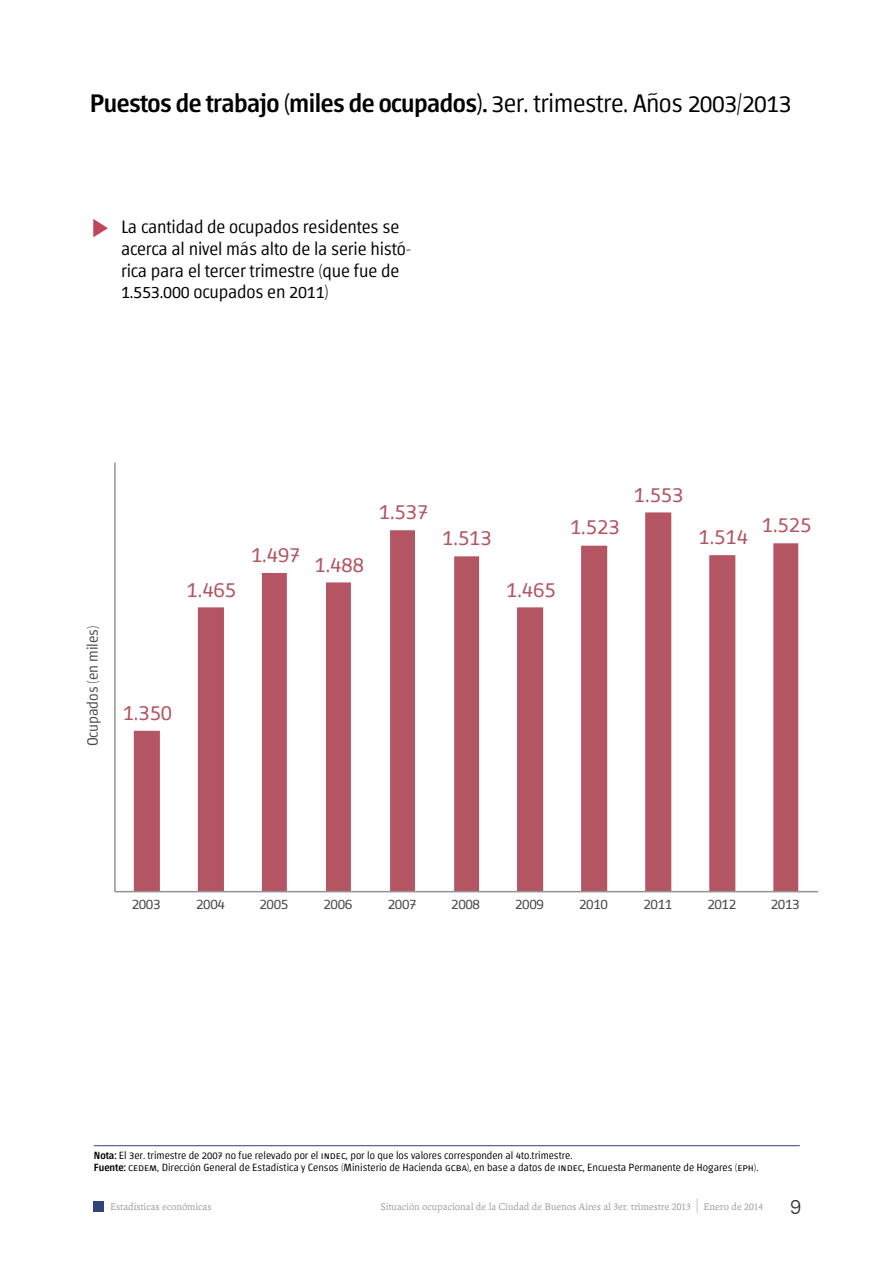
<style>
.page{position:relative;width:893px;height:1263px;background:#fff}
.page>*{position:absolute;margin:0;border:0;box-sizing:border-box;transform-origin:0 0}
.t1{font:500 25.5px "Chaco";letter-spacing:-.02em;color:#000}
.t2{font:300 22.5px "Chaco";color:#b45563}
.t3{font:300 19.5px "Zurich BT";color:#292929}
.t4{font:300 18px/21.6px "Chaco";letter-spacing:-.01em;color:#000}
.t5{font:300 15px "Chaco";letter-spacing:-.025em;color:#484848}
.t6{font:300 10.5px/12.6px "Chaco";color:#000}
.t7{font:10.5px "Andralis ND Os F";color:#9f9f9f}
.s1{font-weight:300}
.s2{font-weight:500}
.s3{font-family:"Andralis NDSC"}
.s4{font-size:21px}
</style>
<div class="page">
<div style="left:94px;top:1201px;width:10px;height:10px;background:#314377"></div>
<hr style="left:94px;top:1145px;width:706px;height:1px;background:#314377">
<svg style="left:93px;top:219px;width:15px;height:18px"></svg>
<svg style="left:134px;top:512px;width:664px;height:379px"></svg>
<hr style="left:114px;top:463px;width:2px;height:429px;background:#959391">
<hr style="left:115px;top:891px;width:703px;height:1px;background:#959391">
<h1 class="t1" style="left:90px;top:91px;width:703px">Puestos de trabajo (miles de ocupados). <span class="s1">3er. trimestre. Años 2003/2013</span></h1>
<h3 class="t4" style="left:121px;top:217px;width:292px">La cantidad de ocupados residentes se acerca al nivel más alto de la serie histó&shy;rica para el tercer trimestre (que fue de 1.553.000 ocupados en 2011)</h3>
<h3 class="t5" style="left:86px;top:746px;width:122px;rotate:-90deg">Ocupados (en miles)</h3>
<h2 class="t2" style="left:187px;top:578px;width:51px">1.465</h2>
<h2 class="t2" style="left:251px;top:549px;width:114px">1.497 1.488</h2>
<h2 class="t2" style="left:379px;top:501px;width:51px">1.537</h2>
<h2 class="t2" style="left:442px;top:527px;width:51px">1.513</h2>
<h2 class="t2" style="left:570px;top:516px;width:51px">1.523</h2>
<h2 class="t2" style="left:506px;top:578px;width:51px">1.465</h2>
<h2 class="t2" style="left:634px;top:484px;width:51px">1.553</h2>
<h2 class="t2" style="left:698px;top:526px;width:51px">1.514</h2>
<h2 class="t2" style="left:762px;top:514px;width:51px">1.525</h2>
<h2 class="t2" style="left:123px;top:702px;width:51px">1.350</h2>
<h3 class="t5" style="left:132px;top:897px;width:30px">2003</h3>
<h3 class="t5" style="left:196px;top:897px;width:30px">2004</h3>
<h3 class="t5" style="left:260px;top:897px;width:30px">2005</h3>
<h3 class="t5" style="left:323px;top:897px;width:30px">2006</h3>
<h3 class="t5" style="left:388px;top:897px;width:30px">2007</h3>
<h3 class="t5" style="left:451px;top:897px;width:30px">2008</h3>
<h3 class="t5" style="left:515px;top:897px;width:30px">2009</h3>
<h3 class="t5" style="left:579px;top:897px;width:30px">2010</h3>
<h3 class="t5" style="left:643px;top:897px;width:30px">2011</h3>
<h3 class="t5" style="left:707px;top:897px;width:30px">2012</h3>
<h3 class="t5" style="left:771px;top:897px;width:30px">2013</h3>
<p class="t6" style="left:94px;top:1149px;width:666px"><span class="s2">Nota:</span> El 3er. trimestre de 2007 no fue relevado por el indec, por lo que los valores corresponden al 4to.trimestre.<br><span class="s2">Fuente:</span> cedem, Dirección General de Estadística y Censos (Ministerio de Hacienda gcba), en base a datos de indec, Encuesta Permanente de Hogares (eph).</p>
<p class="t7" style="left:110px;top:1201px;width:103px">Estadísticas económicas</p>
<p class="t7" style="left:380px;top:1201px;width:384px">Situación ocupacional de la Ciudad de Buenos Aires al <span class="s3">3</span>er. trimestre <span class="s3">2013</span> <span class="s4">|</span> Enero de <span class="s3">2014</span></p>
<h3 class="t3" style="left:790px;top:1195px;width:12px">9</h3>
</div>
